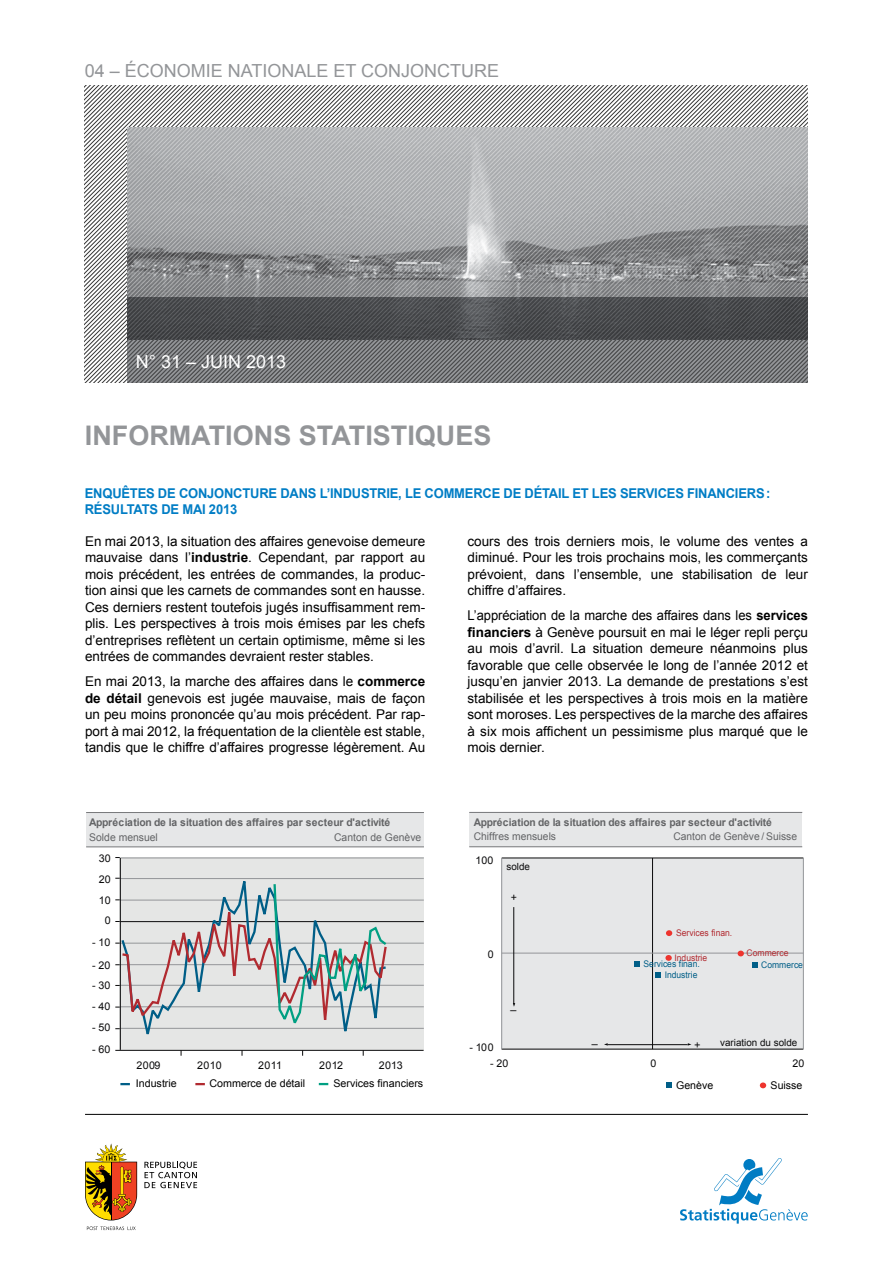
<style>
.page{position:relative;width:893px;height:1263px;background:#fff}
.page>*{position:absolute;margin:0;border:0;box-sizing:border-box;transform-origin:0 0}
.t1{font:700 27px "Arial";color:#939598}
.t2{font:18px "Arial";color:#939598}
.t3{font:18px "Arial";color:#fff}
.t4{font:13.5px/16.5px "Arial";color:#000;text-align:justify}
.t5{font:13.5px/16.5px "Arial";color:#000;text-align:justify;scale:.96 1}
.t6{font:700 13.5px/16.5px "Arial";letter-spacing:-.015em;color:#007dc5;scale:.96 1}
.t7{font:700 10.65px "Arial";color:#636466}
.t8{font:10.65px "Arial";color:#0a0a0b}
.t9{font:10.65px "Arial";color:#636466}
.t10{font:10.65px "Arial";color:#000}
.t11{font:9.9px "Arial";color:#0a0a0b}
.t12{font:9.15px "Arial";color:#005e87;scale:.94 1}
.t13{font:9.15px "Arial";color:#b12a30;scale:.94 1}
.s1{font-weight:700}
</style>
<div class="page">
<hr style="left:85px;top:1114px;width:723px;height:1px;background:#000">
<svg style="left:87px;top:1226px;width:49px;height:4px"></svg>
<svg style="left:85px;top:1143px;width:52px;height:77px"></svg>
<hr style="left:111px;top:1162px;width:1px;height:58px;background:#000">
<svg style="left:144px;top:1162px;width:53px;height:26px"></svg>
<svg style="left:680px;top:1158px;width:128px;height:65px"></svg>
<svg style="left:85px;top:85px;width:122px;height:298px"></svg>
<svg style="left:207px;top:85px;width:601px;height:43px"></svg>
<svg style="left:127px;top:128px;width:175px;height:170px;background:#a1a2a4"></svg>
<svg style="left:302px;top:128px;width:506px;height:170px;background:#a5a7a9"></svg>
<svg style="left:127px;top:298px;width:681px;height:85px;background:#606164"></svg>
<div style="left:119px;top:857px;width:305px;height:193px;background:#e5e6e5"></div>
<hr style="left:120px;top:858px;width:304px;height:1px;background:#939598">
<hr style="left:120px;top:878px;width:304px;height:1px;background:#939598">
<hr style="left:120px;top:900px;width:304px;height:1px;background:#939598">
<hr style="left:120px;top:943px;width:304px;height:1px;background:#939598">
<hr style="left:120px;top:964px;width:304px;height:1px;background:#939598">
<hr style="left:120px;top:985px;width:304px;height:1px;background:#939598">
<hr style="left:120px;top:1006px;width:304px;height:1px;background:#939598">
<hr style="left:120px;top:1028px;width:304px;height:1px;background:#939598">
<hr style="left:120px;top:858px;width:1px;height:192px;background:#0a0a0b">
<hr style="left:120px;top:921px;width:304px;height:1px;background:#0a0a0b">
<svg style="left:120px;top:1083px;width:10px;height:2px"></svg>
<svg style="left:195px;top:1083px;width:10px;height:2px"></svg>
<svg style="left:319px;top:1083px;width:9px;height:2px"></svg>
<div style="left:86px;top:812px;width:338px;height:35px;background:#e6e7e8"></div>
<hr style="left:86px;top:847px;width:338px;height:1px;background:#77787b">
<hr style="left:86px;top:812px;width:338px;height:1px;background:#77787b">
<hr style="left:115px;top:1050px;width:309px;height:1px;background:#0a0a0b">
<svg style="left:115px;top:878px;width:274px;height:178px"></svg>
<div style="left:501px;top:858px;width:302px;height:191px;background:#e6e7e8"></div>
<hr style="left:502px;top:858px;width:301px;height:1px;background:#0a0a0b">
<hr style="left:502px;top:1049px;width:301px;height:1px;background:#0a0a0b">
<hr style="left:803px;top:858px;width:1px;height:191px;background:#939598">
<hr style="left:501px;top:858px;width:1px;height:191px;background:#939598">
<hr style="left:652px;top:858px;width:1px;height:191px;background:#0a0a0b">
<hr style="left:502px;top:953px;width:301px;height:1px;background:#939598">
<div style="left:469px;top:812px;width:333px;height:35px;background:#e6e7e8"></div>
<hr style="left:469px;top:846px;width:333px;height:1px;background:#77787b">
<hr style="left:469px;top:812px;width:333px;height:1px;background:#77787b">
<svg style="left:666px;top:1082px;width:5px;height:6px"></svg>
<svg style="left:760px;top:1082px;width:6px;height:6px"></svg>
<hr style="left:513px;top:907px;width:1px;height:97px;background:#0a0a0b">
<hr style="left:607px;top:1044px;width:81px;height:1px;background:#0a0a0b">
<svg style="left:655px;top:972px;width:6px;height:6px"></svg>
<svg style="left:738px;top:950px;width:6px;height:6px"></svg>
<svg style="left:666px;top:930px;width:6px;height:6px"></svg>
<div style="left:665px;top:955px;width:7px;height:6px;background:#ee342e;border-radius:50%"></div>
<svg style="left:752px;top:962px;width:6px;height:6px"></svg>
<svg style="left:635px;top:961px;width:5px;height:6px"></svg>
<h2 class="t2" style="left:85px;top:58px;width:416px">04 – économie nationale et Conjoncture</h2>
<h2 class="t3" style="left:136px;top:350px;width:152px">n° 31 – juin 2013</h2>
<h1 class="t1" style="left:85px;top:417px;width:408px">informations statistiques</h1>
<p class="t6" style="left:85px;top:485px;width:716px">enquêtes de conjoncture dans l’industrie, le commerce de détail et les services financiers : résultats de mai 2013</p>
<p class="t4" style="left:85px;top:533px;width:342px">En mai 2013, la situation des affaires genevoise demeure mauvaise dans l’<span class="s1">industrie</span>. Cependant, par rapport au mois précédent, les entrées de commandes, la produc&shy;tion ainsi que les carnets de commandes sont en hausse.<br>Ces derniers restent toutefois jugés insuffisamment rem&shy;plis. Les perspectives à trois mois émises par les chefs d’entreprises reflètent un certain optimisme, même si les entrées de commandes devraient rester stables.</p>
<p class="t4" style="left:85px;top:673px;width:342px">En mai 2013, la marche des affaires dans le <span class="s1">commerce de détail</span> genevois est jugée mauvaise, mais de façon un peu moins prononcée qu’au mois précédent. Par rap&shy;port à mai 2012, la fréquentation de la clientèle est stable, tandis que le chiffre d’affaires progresse légèrement. Au</p>
<p class="t7" style="left:89px;top:815px;width:303px">Appréciation de la situation des affaires par secteur d'activité</p>
<p class="t9" style="left:89px;top:830px;width:70px">Solde mensuel</p>
<p class="t9" style="left:334px;top:830px;width:89px">Canton de Genève</p>
<p class="t8" style="left:99px;top:851px;width:13px">30</p>
<p class="t8" style="left:99px;top:872px;width:13px">20</p>
<p class="t8" style="left:99px;top:893px;width:13px">10</p>
<p class="t8" style="left:105px;top:914px;width:7px">0</p>
<p class="t8" style="left:92px;top:935px;width:20px">- 10</p>
<p class="t8" style="left:92px;top:958px;width:20px">- 20</p>
<p class="t8" style="left:92px;top:979px;width:20px">- 30</p>
<p class="t8" style="left:92px;top:999px;width:20px">- 40</p>
<p class="t8" style="left:92px;top:1020px;width:20px">- 50</p>
<p class="t8" style="left:92px;top:1042px;width:20px">- 60</p>
<p class="t8" style="left:137px;top:1058px;width:26px">2009</p>
<p class="t8" style="left:197px;top:1058px;width:26px">2010</p>
<p class="t8" style="left:258px;top:1058px;width:26px">2011</p>
<p class="t8" style="left:319px;top:1058px;width:26px">2012</p>
<p class="t8" style="left:379px;top:1058px;width:26px">2013</p>
<p class="t10" style="left:136px;top:1077px;width:43px">Industrie</p>
<p class="t10" style="left:209px;top:1076px;width:97px">Commerce de détail</p>
<p class="t10" style="left:333px;top:1076px;width:91px">Services financiers</p>
<p class="t4" style="left:468px;top:533px;width:342px">cours des trois derniers mois, le volume des ventes a diminué. Pour les trois prochains mois, les commerçants prévoient, dans l’ensemble, une stabilisation de leur chiffre d’affaires.</p>
<p class="t5" style="left:467px;top:607px;width:356px">L’appréciation de la marche des affaires dans les <span class="s1">services financiers</span> à Genève poursuit en mai le léger repli perçu au mois d’avril. La situation demeure néanmoins plus favorable que celle observée le long de l’année 2012 et jusqu’en janvier 2013. La demande de prestations s’est stabilisée et les perspectives à trois mois en la matière sont moroses. Les perspectives de la marche des affaires à six mois affichent un pessimisme plus marqué que le mois dernier.</p>
<p class="t7" style="left:474px;top:815px;width:300px">Appréciation de la situation des affaires par secteur d'activité</p>
<p class="t9" style="left:474px;top:830px;width:84px">Chiffres mensuels</p>
<p class="t9" style="left:673px;top:830px;width:125px">Canton de Genève / Suisse</p>
<p class="t8" style="left:476px;top:853px;width:19px">100</p>
<p class="t11" style="left:506px;top:860px;width:25px">solde</p>
<p class="t8" style="left:511px;top:890px;width:8px">+</p>
<p class="t8" style="left:488px;top:947px;width:7px">0</p>
<p class="t8" style="left:469px;top:1040px;width:26px">- 100</p>
<p class="t8" style="left:510px;top:999px;width:7px">_</p>
<p class="t13" style="left:676px;top:927px;width:61px">Services finan.</p>
<p class="t12" style="left:644px;top:958px;width:61px">Services finan.</p>
<p class="t12" style="left:761px;top:959px;width:46px">Commerce</p>
<p class="t13" style="left:747px;top:947px;width:46px">Commerce</p>
<p class="t13" style="left:674px;top:951px;width:36px">Industrie</p>
<p class="t12" style="left:665px;top:968px;width:36px">Industrie</p>
<p class="t8" style="left:592px;top:1032px;width:7px">_</p>
<p class="t8" style="left:690px;top:1048px;width:8px;rotate:-90deg">+</p>
<p class="t11" style="left:720px;top:1036px;width:79px">variation du solde</p>
<p class="t8" style="left:490px;top:1057px;width:20px">- 20</p>
<p class="t8" style="left:650px;top:1057px;width:7px">0</p>
<p class="t8" style="left:792px;top:1057px;width:13px">20</p>
<p class="t10" style="left:676px;top:1078px;width:39px">Genève</p>
<p class="t10" style="left:771px;top:1078px;width:33px">Suisse</p>
</div>
